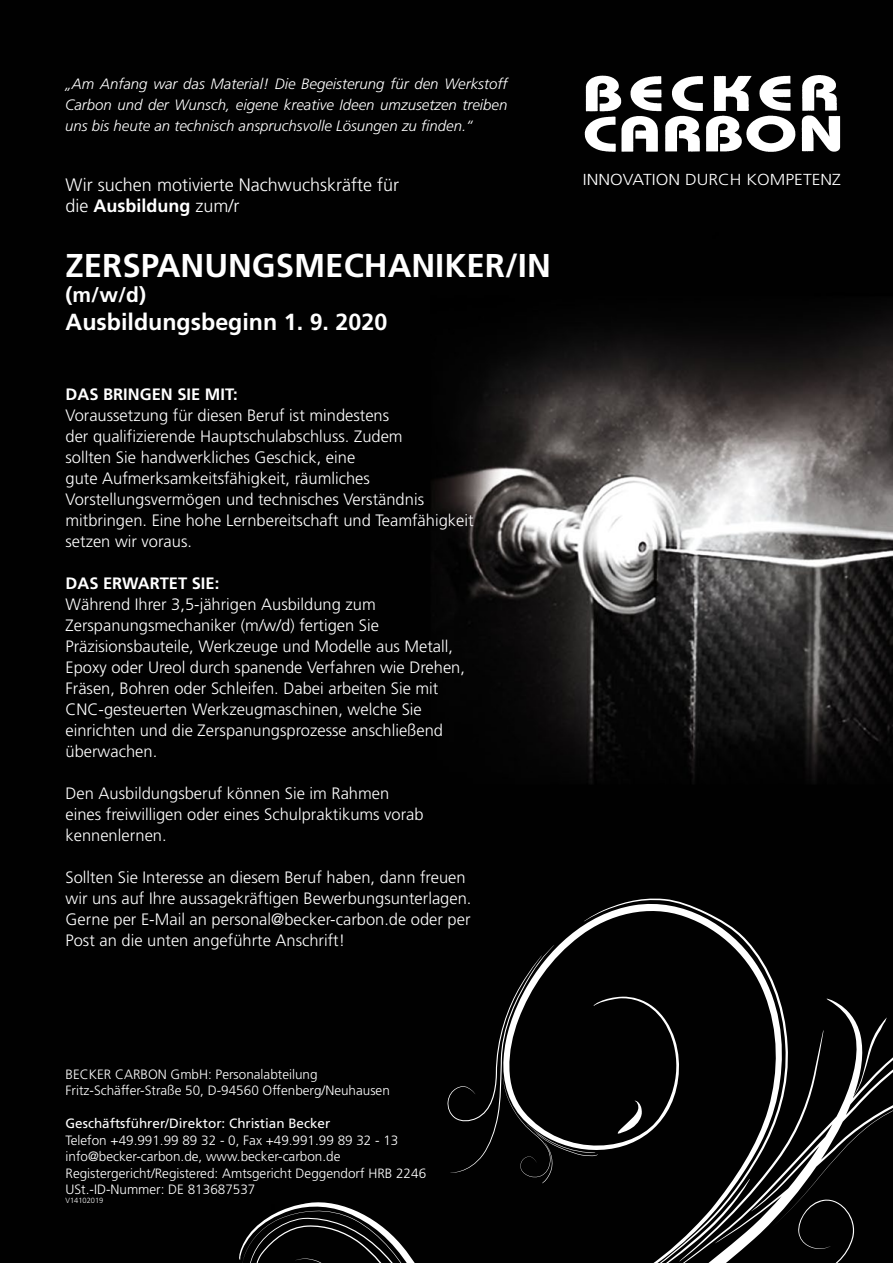
<style>
.page{position:relative;width:893px;height:1263px;background:#fff}
.page>*{position:absolute;margin:0;border:0;box-sizing:border-box;transform-origin:0 0}
.t1{font:700 33px "Frutiger";color:#fff}
.t2{font:700 23.25px "Frutiger";color:#fff}
.t3{font:700 21px "Frutiger";color:#fff}
.t4{font:300 18px "Frutiger";color:#fff}
.t5{font:700 18px "Frutiger";color:#fff}
.t6{font:300 16.5px/21px "Frutiger";color:#fff}
.t7{font:700 16.5px "Frutiger";color:#fff}
.t8{font:300 15.9px "Frutiger";color:#fff;scale:1.1 1}
.t9{font:italic 300 15px/21px "Frutiger";color:#fff;text-align:justify}
.t10{font:300 13.5px/16.5px "Frutiger";color:#fff}
.t11{font:13.5px "Frutiger";color:#fff}
.t12{font:300 7.5px "Frutiger";color:#fff}
.s1{font-weight:300}
</style>
<div class="page">
<img style="left:0;top:0;width:893px;height:896px">
<img style="left:584px;top:73px;width:259px;height:78px">
<div style="left:0;top:896px;width:893px;height:367px;background:#010101"></div>
<p class="t9" style="left:65px;top:74px;width:444px">„Am Anfang war das Material! Die Begeisterung für den Werkstoff Carbon und der Wunsch, eigene kreative Ideen umzusetzen treiben uns bis heute an technisch anspruchsvolle Lösungen zu finden.“</p>
<p class="t4" style="left:66px;top:174px;width:335px">Wir suchen motivierte Nachwuchskräfte für</p>
<p class="t8" style="left:583px;top:170px;width:10px">innovation</p>
<p class="t8" style="left:685px;top:170px;width:11px">durch</p>
<p class="t8" style="left:746px;top:170px;width:45px">Kompeten</p>
<p class="t8" style="left:832px;top:170px;width:9px">z</p>
<p class="t5" style="left:66px;top:195px;width:175px"><span class="s1">die</span> AUSBILDUNG <span class="s1">zum/r</span></p>
<h1 class="t1" style="left:66px;top:246px;width:487px">ZERSPANUNGSMECHANIKER/IN</h1>
<p class="t3" style="left:66px;top:282px;width:82px">(M/W/D)</p>
<h2 class="t2" style="left:66px;top:308px;width:323px">AUSBILDUNGSBEGINN 1. 9. 2020</h2>
<p class="t7" style="left:66px;top:384px;width:174px">DAS BRINGEN SIE MIT:</p>
<p class="t6" style="left:66px;top:405px;width:409px">Voraussetzung für diesen Beruf ist mindestens<br>der qualifizierende Hauptschulabschluss. Zudem<br>sollten Sie handwerkliches Geschick, eine<br>gute Aufmerksamkeitsfähigkeit, räumliches Vorstellungsvermögen und technisches Verständnis mitbringen. Eine hohe Lernbereitschaft und Teamfähigkeit setzen wir voraus.</p>
<p class="t7" style="left:66px;top:573px;width:155px">DAS ERWARTET SIE:</p>
<p class="t6" style="left:66px;top:594px;width:401px">Während Ihrer 3,5-jährigen Ausbildung zum Zerspanungsmechaniker (m/w/d) fertigen Sie Präzisionsbauteile, Werkzeuge und Modelle aus Metall, Epoxy oder Ureol durch spanende Verfahren wie Drehen, Fräsen, Bohren oder Schleifen. Dabei arbeiten Sie mit CNC-gesteuerten Werkzeugmaschinen, welche Sie einrichten und die Zerspanungsprozesse anschließend überwachen.</p>
<p class="t6" style="left:66px;top:783px;width:360px">Den Ausbildungsberuf können Sie im Rahmen eines freiwilligen oder eines Schulpraktikums vorab kennenlernen.</p>
<p class="t6" style="left:66px;top:867px;width:407px">Sollten Sie Interesse an diesem Beruf haben, dann freuen wir uns auf Ihre aussagekräftigen Bewerbungsunterlagen.<br>Gerne per E-Mail an personal@becker-carbon.de oder per Post an die unten angeführte Anschrift!</p>
<p class="t10" style="left:66px;top:1066px;width:326px">BECKER CARBON GmbH: Personalabteilung<br>Fritz-Schäffer-Straße 50, D-94560 Offenberg/Neuhausen</p>
<p class="t11" style="left:66px;top:1116px;width:266px">Geschäftsführer/Direktor: Christian Becker</p>
<p class="t10" style="left:66px;top:1132px;width:362px">Telefon +49.991.99 89 32 - 0, Fax +49.991.99 89 32 - 13 info@becker-carbon.de, www.becker-carbon.de Registergericht/Registered: Amtsgericht Deggendorf HRB 2246<br>USt.-ID-Nummer: DE 813687537</p>
<p class="t12" style="left:66px;top:1196px;width:39px">V14102019</p>
</div>
